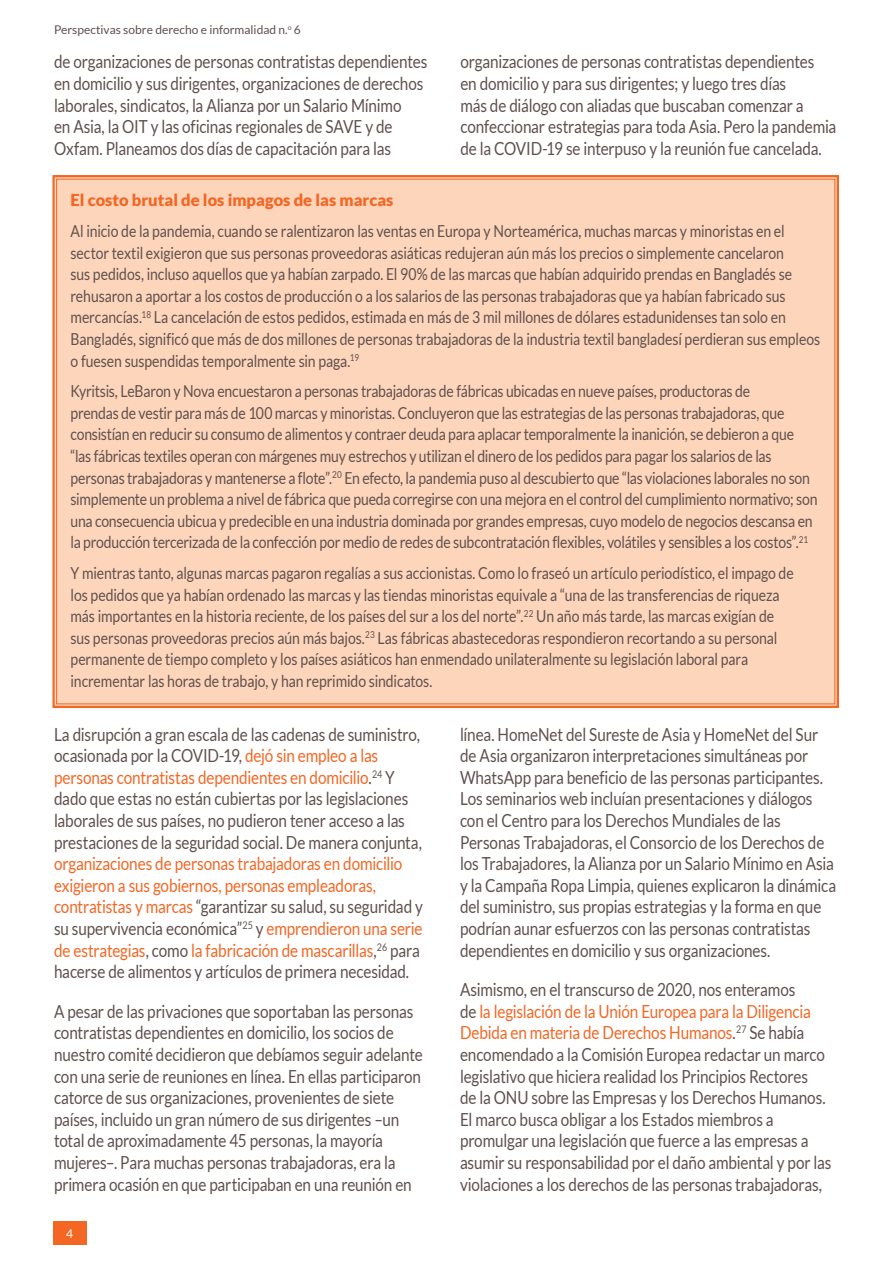
<style>
.page{position:relative;width:893px;height:1263px;background:#fff}
.page>*{position:absolute;margin:0;border:0;box-sizing:border-box;transform-origin:0 0}
.t1{font:18px/21.6px "Lato";letter-spacing:-.01em;color:#5f504e;scale:.85 1}
.t2{font:18px/21.6px "Lato";letter-spacing:-.01em;color:#f36624;scale:.85 1}
.t3{font:16.5px/21.6px "Lato";letter-spacing:-.01em;color:#5f504e;scale:.85 1}
.t4{font:900 16.5px "Lato";color:#f36624}
.t5{font:12px "Lato";color:#5f504e}
.t6{font:12px "Lato";color:#fff}
.s1{color:#f36624}
.s2{color:#5f504e}
</style>
<div class="page">
<div style="left:52px;top:175px;width:787px;height:533px;background:#fdd5bb"></div>
<div style="left:53px;top:1221px;width:33px;height:23px;background:#f36624"></div>
<p class="t5" style="left:54px;top:26px;width:248px">Perspectivas sobre derecho e informalidad n.<sup>o</sup> 6</p>
<p class="t1" style="left:54px;top:51px;width:441px">de organizaciones de personas contratistas dependientes en domicilio y sus dirigentes, organizaciones de derechos laborales, sindicatos, la Alianza por un Salario Mínimo<br>en Asia, la OIT y las oficinas regionales de SAVE y de Oxfam. Planeamos dos días de capacitación para las</p>
<p class="t1" style="left:460px;top:51px;width:444px">organizaciones de personas contratistas dependientes<br>en domicilio y para sus dirigentes; y luego tres días<br>más de diálogo con aliadas que buscaban comenzar a confeccionar estrategias para toda Asia. Pero la pandemia de la COVID-19 se interpuso y la reunión fue cancelada.</p>
<p class="t4" style="left:70px;top:194px;width:325px">El costo brutal de los impagos de las marcas</p>
<p class="t3" style="left:70px;top:220px;width:884px">Al inicio de la pandemia, cuando se ralentizaron las ventas en Europa y Norteamérica, muchas marcas y minoristas en el sector textil exigieron que sus personas proveedoras asiáticas redujeran aún más los precios o simplemente cancelaron<br>sus pedidos, incluso aquellos que ya habían zarpado. El 90% de las marcas que habían adquirido prendas en Bangladés se rehusaron a aportar a los costos de producción o a los salarios de las personas trabajadoras que ya habían fabricado sus mercancías.<sup>18</sup> La cancelación de estos pedidos, estimada en más de 3 mil millones de dólares estadunidenses tan solo en Bangladés, significó que más de dos millones de personas trabajadoras de la industria textil bangladesí perdieran sus empleos o fuesen suspendidas temporalmente sin paga.<sup>19</sup></p>
<p class="t3" style="left:70px;top:380px;width:880px">Kyritsis, LeBaron y Nova encuestaron a personas trabajadoras de fábricas ubicadas en nueve países, productoras de<br>prendas de vestir para más de 100 marcas y minoristas. Concluyeron que las estrategias de las personas trabajadoras, que consistían en reducir su consumo de alimentos y contraer deuda para aplacar temporalmente la inanición, se debieron a que “las fábricas textiles operan con márgenes muy estrechos y utilizan el dinero de los pedidos para pagar los salarios de las personas trabajadoras y mantenerse a flote”.<sup>20</sup> En efecto, la pandemia puso al descubierto que “las violaciones laborales no son simplemente un problema a nivel de fábrica que pueda corregirse con una mejora en el control del cumplimiento normativo; son una consecuencia ubicua y predecible en una industria dominada por grandes empresas, cuyo modelo de negocios descansa en la producción tercerizada de la confección por medio de redes de subcontratación flexibles, volátiles y sensibles a los costos”.<sup>21</sup></p>
<p class="t3" style="left:70px;top:562px;width:852px">Y mientras tanto, algunas marcas pagaron regalías a sus accionistas. Como lo fraseó un artículo periodístico, el impago de los pedidos que ya habían ordenado las marcas y las tiendas minoristas equivale a “una de las transferencias de riqueza más importantes en la historia reciente, de los países del sur a los del norte”.<sup>22</sup> Un año más tarde, las marcas exigían de sus personas proveedoras precios aún más bajos.<sup>23</sup> Las fábricas abastecedoras respondieron recortando a su personal permanente de tiempo completo y los países asiáticos han enmendado unilateralmente su legislación laboral para incrementar las horas de trabajo, y han reprimido sindicatos.</p>
<p class="t1" style="left:54px;top:723px;width:434px">La disrupción a gran escala de las cadenas de suministro, ocasionada por la COVID-19, <span class="s1">dejó sin empleo a las personas contratistas dependientes en domicilio</span>.<sup>24</sup> Y dado que estas no están cubiertas por las legislaciones laborales de sus países, no pudieron tener acceso a las prestaciones de la seguridad social. De manera conjunta,</p>
<p class="t2" style="left:54px;top:853px;width:436px">organizaciones de personas trabajadoras en domicilio exigieron a sus gobiernos, personas empleadoras, contratistas y marcas <span class="s2">“garantizar su salud, su seguridad y su supervivencia económica”</span><sup>25</sup> <span class="s2">y</span> emprendieron una serie de estrategias<span class="s2">, como</span> la fabricación de mascarillas<span class="s2">,</span><sup>26</sup> <span class="s2">para hacerse de alimentos y artículos de primera necesidad.</span></p>
<p class="t1" style="left:54px;top:1000px;width:435px">A pesar de las privaciones que soportaban las personas contratistas dependientes en domicilio, los socios de nuestro comité decidieron que debíamos seguir adelante con una serie de reuniones en línea. En ellas participaron catorce de sus organizaciones, provenientes de siete países, incluido un gran número de sus dirigentes –un total de aproximadamente 45 personas, la mayoría mujeres–. Para muchas personas trabajadoras, era la primera ocasión en que participaban en una reunión en</p>
<p class="t1" style="left:460px;top:723px;width:444px">línea. HomeNet del Sureste de Asia y HomeNet del Sur de Asia organizaron interpretaciones simultáneas por WhatsApp para beneficio de las personas participantes.<br>Los seminarios web incluían presentaciones y diálogos con el Centro para los Derechos Mundiales de las Personas Trabajadoras, el Consorcio de los Derechos de los Trabajadores, la Alianza por un Salario Mínimo en Asia y la Campaña Ropa Limpia, quienes explicaron la dinámica del suministro, sus propias estrategias y la forma en que podrían aunar esfuerzos con las personas contratistas dependientes en domicilio y sus organizaciones.</p>
<p class="t1" style="left:460px;top:979px;width:438px">Asimismo, en el transcurso de 2020, nos enteramos<br>de <span class="s1">la legislación de la Unión Europea para la Diligencia Debida en materia de Derechos Humanos</span>.<sup>27</sup> Se había encomendado a la Comisión Europea redactar un marco legislativo que hiciera realidad los Principios Rectores<br>de la ONU sobre las Empresas y los Derechos Humanos.<br>El marco busca obligar a los Estados miembros a promulgar una legislación que fuerce a las empresas a asumir su responsabilidad por el daño ambiental y por las violaciones a los derechos de las personas trabajadoras,</p>
<p class="t6" style="left:66px;top:1227px;width:8px">4</p>
</div>
